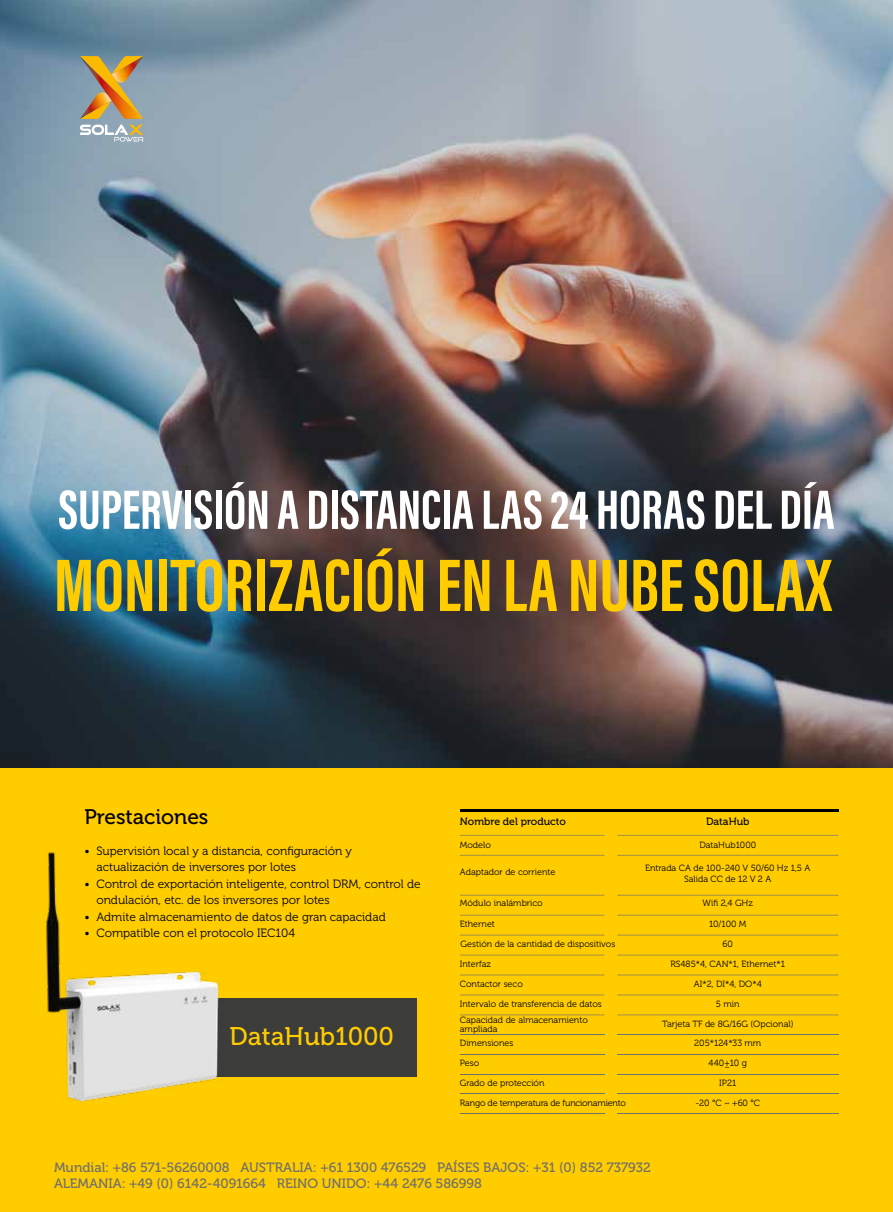
<style>
.page{position:relative;width:893px;height:1212px;background:#fff}
.page>*{position:absolute;margin:0;border:0;box-sizing:border-box;transform-origin:0 0}
.t1{font:76.5px "Acumin Variable Concept";color:#fc0}
.t2{font:57px "Acumin Variable Concept";color:#fff}
.t3{font:25.5px "Museo 500";color:#fc0}
.t4{font:21px "Museo 500";color:#000}
.t5{font:13.5px/16.2px "Museo 500";color:#6f6f6e}
.t6{font:12px/16.5px "Museo 300";color:#000}
.t7{font:10.5px "Museo 500";color:#000}
.t8{font:9px/19.6px "Museo 300";color:#000;text-align:center}
.t9{font:9px "Museo 300";letter-spacing:-.02em;color:#000}
</style>
<div class="page">
<div style="left:0;top:765px;width:893px;height:447px;background:#fc0"></div>
<img style="left:0;top:0;width:893px;height:768px">
<hr style="left:460px;top:809px;width:379px;height:2px;background:#000">
<hr style="left:460px;top:835px;width:144px;height:1px;background:#6f6f6e">
<hr style="left:460px;top:855px;width:144px;height:1px;background:#6f6f6e">
<hr style="left:460px;top:895px;width:144px;height:1px;background:#6f6f6e">
<hr style="left:460px;top:915px;width:144px;height:1px;background:#6f6f6e">
<hr style="left:460px;top:935px;width:144px;height:1px;background:#6f6f6e">
<hr style="left:460px;top:955px;width:144px;height:1px;background:#6f6f6e">
<hr style="left:460px;top:975px;width:144px;height:1px;background:#6f6f6e">
<hr style="left:460px;top:995px;width:144px;height:1px;background:#6f6f6e">
<hr style="left:460px;top:1014px;width:144px;height:1px;background:#6f6f6e">
<hr style="left:617px;top:835px;width:221px;height:1px;background:#6f6f6e">
<hr style="left:617px;top:855px;width:221px;height:1px;background:#6f6f6e">
<hr style="left:617px;top:895px;width:221px;height:1px;background:#6f6f6e">
<hr style="left:617px;top:915px;width:221px;height:1px;background:#6f6f6e">
<hr style="left:617px;top:935px;width:221px;height:1px;background:#6f6f6e">
<hr style="left:617px;top:955px;width:221px;height:1px;background:#6f6f6e">
<hr style="left:617px;top:975px;width:221px;height:1px;background:#6f6f6e">
<hr style="left:617px;top:995px;width:221px;height:1px;background:#6f6f6e">
<hr style="left:617px;top:1014px;width:221px;height:1px;background:#6f6f6e">
<hr style="left:460px;top:1054px;width:144px;height:1px;background:#6f6f6e">
<hr style="left:460px;top:1074px;width:144px;height:1px;background:#6f6f6e">
<hr style="left:460px;top:1034px;width:144px;height:1px;background:#6f6f6e">
<hr style="left:617px;top:1054px;width:221px;height:1px;background:#6f6f6e">
<hr style="left:617px;top:1074px;width:221px;height:1px;background:#6f6f6e">
<hr style="left:460px;top:1093px;width:144px;height:1px;background:#6f6f6e">
<hr style="left:460px;top:1113px;width:144px;height:1px;background:#6f6f6e">
<hr style="left:617px;top:1093px;width:221px;height:1px;background:#6f6f6e">
<hr style="left:617px;top:1113px;width:221px;height:1px;background:#6f6f6e">
<hr style="left:617px;top:1034px;width:221px;height:1px;background:#6f6f6e">
<div style="left:214px;top:998px;width:203px;height:79px;background:#3c3c3b"></div>
<img style="left:80px;top:56px;width:64px;height:86px">
<img style="left:46px;top:852px;width:173px;height:250px">
<h2 class="t2" style="left:58px;top:470px;width:778px">SUPERVISIÓN A DISTANCIA LAS 24 HORAS DEL DÍA</h2>
<h1 class="t1" style="left:54px;top:532px;width:779px">MONITORIZACIÓN EN LA NUBE SOLAX</h1>
<h3 class="t4" style="left:84px;top:805px;width:126px">Prestaciones</h3>
<h3 class="t6" style="left:96px;top:842px;width:257px;text-indent:-12px">• Supervisión local y a distancia, configuración y actualización de inversores por lotes</h3>
<h3 class="t6" style="left:96px;top:875px;width:326px;text-indent:-12px">• Control de exportación inteligente, control DRM, control de ondulación, etc. de los inversores por lotes</h3>
<h3 class="t6" style="left:84px;top:908px;width:303px">• Admite almacenamiento de datos de gran capacidad</h3>
<h3 class="t6" style="left:84px;top:925px;width:212px">• Compatible con el protocolo IEC104</h3>
<h3 class="t3" style="left:230px;top:1022px;width:166px">DataHub1000</h3>
<p class="t7" style="left:460px;top:815px;width:108px">Nombre del producto</p>
<p class="t8" style="left:460px;top:835px;width:33px">Modelo</p>
<p class="t8" style="left:460px;top:862px;width:97px">Adaptador de corriente</p>
<p class="t8" style="left:460px;top:893px;width:84px">Módulo inalámbrico</p>
<p class="t8" style="left:460px;top:914px;width:37px">Ethernet</p>
<p class="t8" style="left:460px;top:935px;width:156px">Gestión de la cantidad de dispositivos</p>
<p class="t8" style="left:460px;top:954px;width:143px;text-align:left">Interfaz<br>Contactor seco<br>Intervalo de transferencia de datos</p>
<p class="t8" style="left:460px;top:1016px;width:129px;line-height:9px;text-align:left">Capacidad de almacenamiento ampliada</p>
<p class="t8" style="left:460px;top:1034px;width:55px">Dimensiones</p>
<p class="t8" style="left:460px;top:1053px;width:21px">Peso</p>
<p class="t8" style="left:460px;top:1073px;width:86px">Grado de protección</p>
<p class="t9" style="left:460px;top:1098px;width:168px">Rango de temperatura de funcionamiento</p>
<p class="t7" style="left:706px;top:815px;width:45px">DataHub</p>
<p class="t8" style="left:699px;top:835px;width:58px">DataHub1000</p>
<p class="t8" style="left:645px;top:863px;width:167px;line-height:10.8px">Entrada CA de 100-240 V 50/60 Hz 1,5 A<br>Salida CC de 12 V 2 A</p>
<p class="t8" style="left:703px;top:893px;width:52px">Wifi 2,4 GHz</p>
<p class="t8" style="left:709px;top:914px;width:39px">10/100 M<br>60</p>
<p class="t8" style="left:670px;top:954px;width:116px">RS485*4, CAN*1, Ethernet*1<br>AI*2, DI*4, DO*4<br>5 min</p>
<p class="t8" style="left:662px;top:1014px;width:133px">Tarjeta TF de 8G/16G (Opcional)</p>
<p class="t8" style="left:694px;top:1034px;width:69px">205*124*33 mm</p>
<p class="t8" style="left:708px;top:1053px;width:40px">440±10 g</p>
<p class="t8" style="left:719px;top:1073px;width:19px">IP21</p>
<p class="t8" style="left:695px;top:1093px;width:66px">-20 °C ~ +60 °C</p>
<h3 class="t5" style="left:54px;top:1159px;width:598px">Mundial: +86 571-56260008 AUSTRALIA: +61 1300 476529 PAÍSES BAJOS: +31 (0) 852 737932<br>ALEMANIA: +49 (0) 6142-4091664 REINO UNIDO: +44 2476 586998</h3>
</div>
